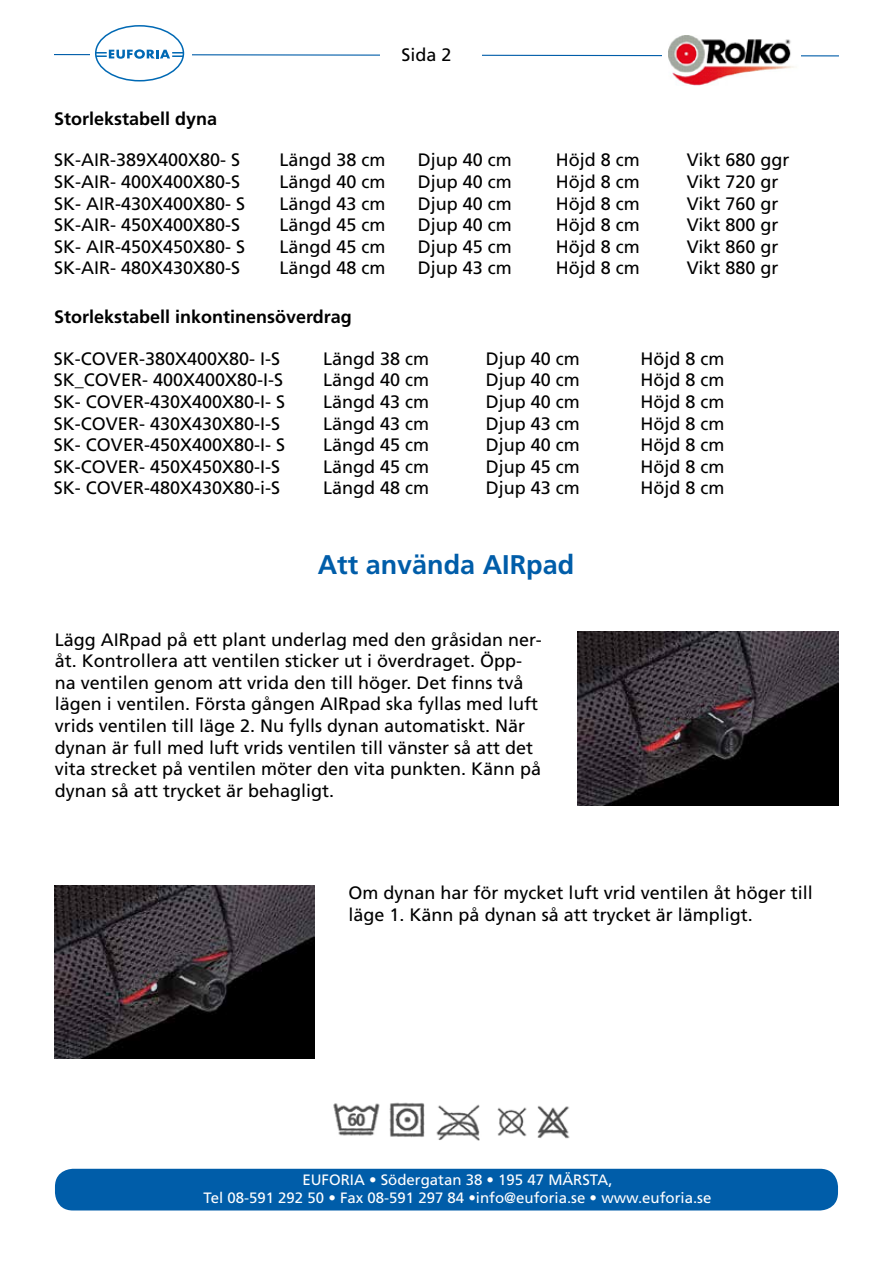
<style>
.page{position:relative;width:893px;height:1263px;background:#fff}
.page>*{position:absolute;margin:0;border:0;box-sizing:border-box;transform-origin:0 0}
.t1{font:700 27px "Frutiger";color:#005da9}
.t2{font:18px/21.6px "Frutiger";color:#000;text-align:justify}
.t3{font:700 18px "Frutiger";color:#000}
.t4{font:15px/18px "Frutiger";color:#fff;text-align:center}
</style>
<div class="page">
<div style="left:95px;top:25px;width:89px;height:56px;border:2px solid #0069b4;border-radius:50%"></div>
<svg style="left:54px;top:49px;width:785px;height:10px"></svg>
<svg style="left:662px;top:48px;width:7px;height:12px"></svg>
<img style="left:669px;top:35px;width:131px;height:51px">
<div style="left:55px;top:1169px;width:783px;height:41px;background:#005da9;border-radius:18px"></div>
<img style="left:578px;top:631px;width:260px;height:174px">
<img style="left:54px;top:885px;width:260px;height:174px">
<img style="left:333px;top:1102px;width:237px;height:39px">
<div style="left:380px;top:50px;width:102px;height:13px;background:#fff"></div>
<p class="t3" style="left:54px;top:108px;width:165px">Storlekstabell dyna</p>
<p class="t2" style="left:401px;top:44px;width:52px">Sida 2</p>
<p class="t2" style="left:54px;top:149px;width:193px;text-align:left">SK-AIR-389X400X80- S<br>SK-AIR- 400X400X80-S<br>SK- AIR-430X400X80- S<br>SK-AIR- 450X400X80-S<br>SK- AIR-450X450X80- S<br>SK-AIR- 480X430X80-S</p>
<p class="t2" style="left:280px;top:149px;width:108px">Längd 38 cm Längd 40 cm Längd 43 cm Längd 45 cm Längd 45 cm Längd 48 cm</p>
<p class="t2" style="left:418px;top:149px;width:96px">Djup 40 cm Djup 40 cm Djup 40 cm Djup 40 cm Djup 45 cm Djup 43 cm</p>
<p class="t2" style="left:556px;top:149px;width:86px">Höjd 8 cm Höjd 8 cm Höjd 8 cm Höjd 8 cm Höjd 8 cm Höjd 8 cm</p>
<p class="t2" style="left:687px;top:149px;width:104px;text-align:left">Vikt 680 ggr<br>Vikt 720 gr<br>Vikt 760 gr<br>Vikt 800 gr<br>Vikt 860 gr<br>Vikt 880 gr</p>
<p class="t3" style="left:54px;top:306px;width:299px">Storlekstabell inkontinensöverdrag</p>
<p class="t2" style="left:54px;top:348px;width:233px;text-align:left">SK-COVER-380X400X80- I-S<br>SK_COVER- 400X400X80-I-S<br>SK- COVER-430X400X80-I- S<br>SK-COVER- 430X430X80-I-S<br>SK- COVER-450X400X80-I- S<br>SK-COVER- 450X450X80-I-S<br>SK- COVER-480X430X80-i-S</p>
<p class="t2" style="left:323px;top:348px;width:108px">Längd 38 cm Längd 40 cm Längd 43 cm Längd 43 cm Längd 45 cm Längd 45 cm Längd 48 cm</p>
<p class="t2" style="left:486px;top:348px;width:96px">Djup 40 cm Djup 40 cm Djup 40 cm Djup 43 cm Djup 40 cm Djup 45 cm Djup 43 cm</p>
<p class="t2" style="left:640px;top:348px;width:86px">Höjd 8 cm Höjd 8 cm Höjd 8 cm Höjd 8 cm Höjd 8 cm Höjd 8 cm Höjd 8 cm</p>
<h1 class="t1" style="left:318px;top:549px;width:258px">Att använda AIRpad</h1>
<p class="t2" style="left:55px;top:628px;width:488px;text-align:left">Lägg AIRpad på ett plant underlag med den gråsidan ner&shy;åt. Kontrollera att ventilen sticker ut i överdraget. Öpp&shy;na ventilen genom att vrida den till höger. Det finns två lägen i ventilen. Första gången AIRpad ska fyllas med luft vrids ventilen till läge 2. Nu fylls dynan automatiskt. När dynan är full med luft vrids ventilen till vänster så att det vita strecket på ventilen möter den vita punkten. Känn på dynan så att trycket är behagligt.</p>
<p class="t2" style="left:349px;top:882px;width:466px">Om dynan har för mycket luft vrid ventilen åt höger till läge 1. Känn på dynan så att trycket är lämpligt.</p>
<p class="t4" style="left:204px;top:1171px;width:509px">EUFORIA • Södergatan 38 • 195 47 MÄRSTA,<br>Tel 08-591 292 50 • Fax 08-591 297 84 •info@euforia.se • www.euforia.se</p>
</div>
